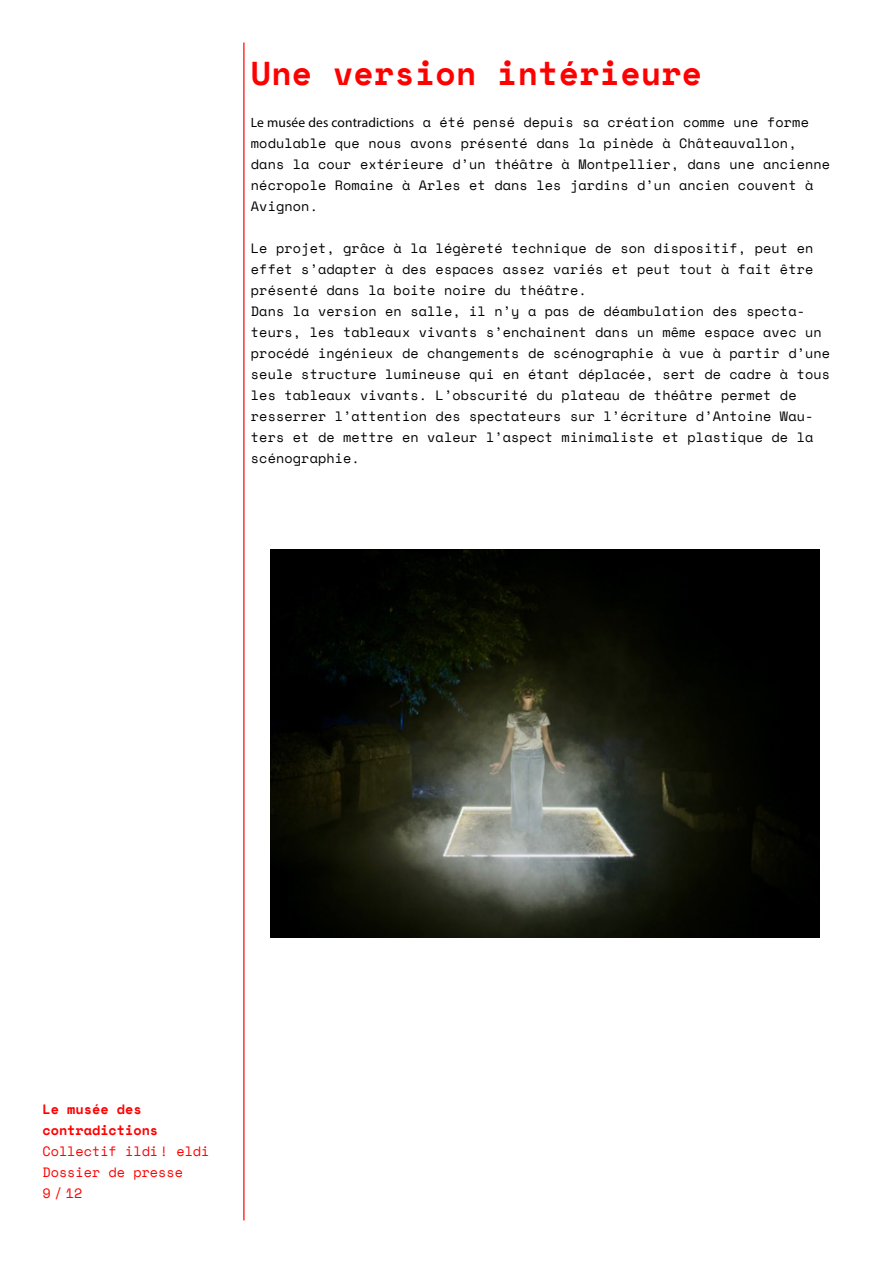
<style>
.page{position:relative;width:893px;height:1263px;background:#fff}
.page>*{position:absolute;margin:0;border:0;box-sizing:border-box;transform-origin:0 0}
.t1{font:700 33px "Space Mono";letter-spacing:.01em;color:#f00}
.t2{font:13.5px/21px "Space Mono";letter-spacing:.01em;color:#000}
.t3{font:13.5px/21px "Space Mono";color:#f00}
.t4{font:700 13.5px/21px "Space Mono";color:#f00}
.s1{font-family:"Myriad Pro"}
</style>
<div class="page">
<hr style="left:243px;top:43px;width:1px;height:1177px;background:#f00">
<img style="left:270px;top:550px;width:549px;height:388px">
<h1 class="t1" style="left:251px;top:48px;width:453px">Une version intérieure</h1>
<p class="t2" style="left:251px;top:111px;width:581px"><span class="s1">Le musée des contradictions</span> a été pensé depuis sa création comme une forme modulable que nous avons présenté dans la pinède à Châteauvallon, dans la cour extérieure d’un théâtre à Montpellier, dans une ancienne nécropole Romaine à Arles et dans les jardins d’un ancien couvent à Avignon.</p>
<p class="t2" style="left:251px;top:237px;width:581px">Le projet, grâce à la légèreté technique de son dispositif, peut en effet s’adapter à des espaces assez variés et peut tout à fait être présenté dans la boite noire du théâtre.<br>Dans la version en salle, il n’y a pas de déambulation des specta&shy;teurs, les tableaux vivants s’enchainent dans un même espace avec un procédé ingénieux de changements de scénographie à vue à partir d’une seule structure lumineuse qui en étant déplacée, sert de cadre à tous les tableaux vivants. L’obscurité du plateau de théâtre permet de resserrer l’attention des spectateurs sur l’écriture d’Antoine Wau&shy;ters et de mettre en valeur l’aspect minimaliste et plastique de la scénographie.</p>
<p class="t4" style="left:43px;top:1098px;width:117px">Le musée des contradictions</p>
<p class="t3" style="left:43px;top:1140px;width:168px">Collectif ildi! eldi<br>Dossier de presse<br>9 / 12</p>
</div>
